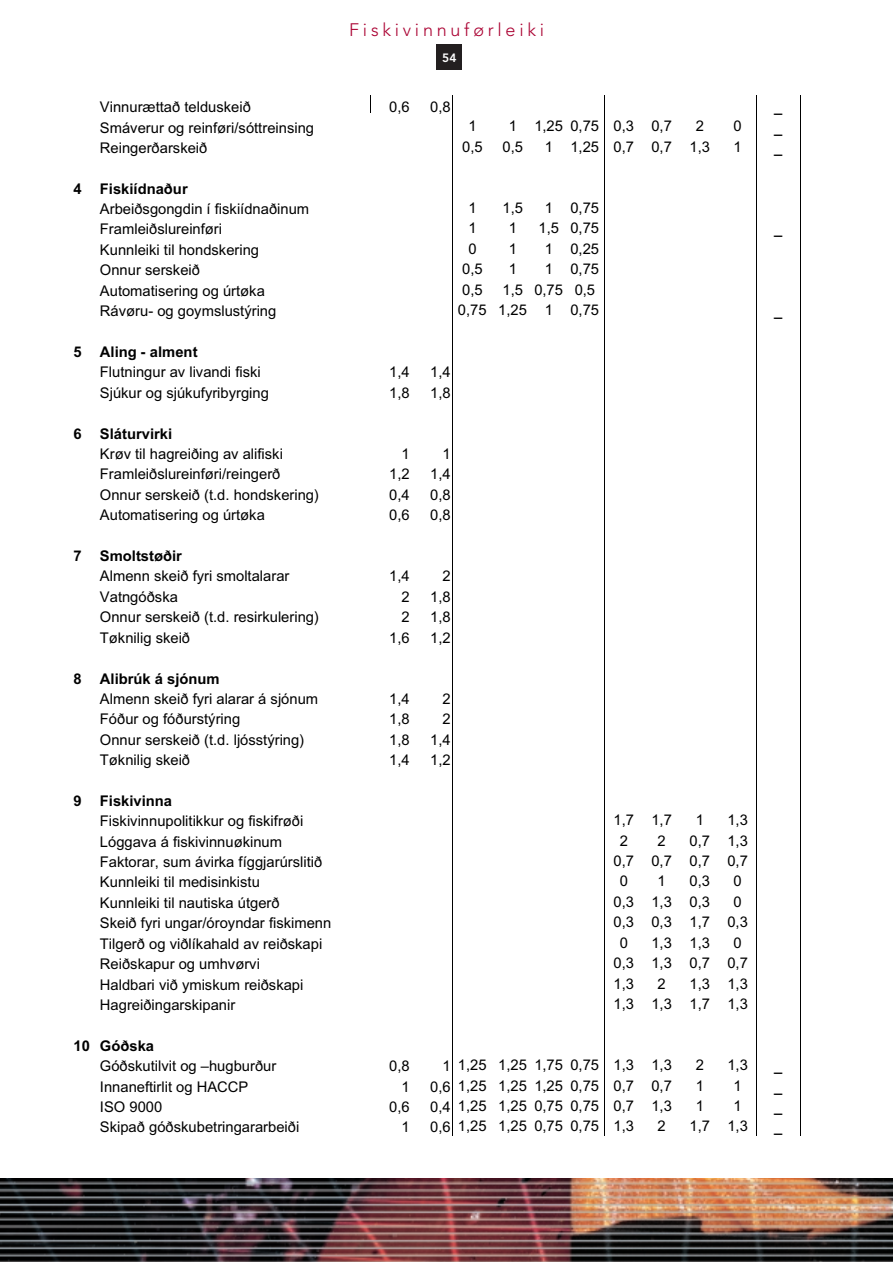
<style>
.page{position:relative;width:893px;height:1262px;background:#fff}
.page>*{position:absolute;margin:0;border:0;box-sizing:border-box;transform-origin:0 0}
.t1{font:18px/21.6px "Helvetica Neue";color:#231f20}
.t2{font:300 18px "Avenir";letter-spacing:.21em;color:#ab0333}
.t3{font:14.7px "Arial";color:#000}
.t4{font:700 14.7px "Arial";color:#000}
.t5{font:800 12px "Avenir";color:#fff}
</style>
<div class="page">
<img style="left:0;top:1178px;width:892px;height:84px">
<div style="left:436px;top:44px;width:26px;height:25px;background:#231f20"></div>
<svg style="left:370px;top:95px;width:1px;height:18px"></svg>
<svg style="left:452px;top:95px;width:1px;height:1040px"></svg>
<svg style="left:604px;top:95px;width:1px;height:1040px"></svg>
<svg style="left:756px;top:95px;width:1px;height:1040px"></svg>
<p class="t2" style="left:349px;top:22px;width:196px">Fiskivinnuførleiki</p>
<p class="t5" style="left:442px;top:52px;width:16px">54</p>
<p class="t3" style="left:100px;top:101px;width:152px">Vinnurættað telduskeið</p>
<p class="t3" style="left:389px;top:101px;width:22px">0,6</p>
<p class="t3" style="left:430px;top:101px;width:22px">0,8</p>
<p class="t3" style="left:100px;top:122px;width:216px">Smáverur og reinføri/sóttreinsing</p>
<p class="t3" style="left:468px;top:121px;width:10px">1</p>
<p class="t3" style="left:508px;top:121px;width:165px">1 1,25 0,75 0,3 0,7</p>
<p class="t3" style="left:695px;top:121px;width:10px">2</p>
<p class="t3" style="left:733px;top:121px;width:10px">0</p>
<p class="t3" style="left:100px;top:142px;width:109px">Reingerðarskeið</p>
<p class="t3" style="left:462px;top:141px;width:22px">0,5</p>
<p class="t3" style="left:502px;top:141px;width:22px">0,5</p>
<p class="t3" style="left:544px;top:141px;width:167px">1 1,25 0,7 0,7 1,3</p>
<p class="t3" style="left:733px;top:141px;width:10px">1</p>
<p class="t4" style="left:74px;top:183px;width:116px">4 Fiskiídnaður</p>
<p class="t3" style="left:100px;top:203px;width:211px">Arbeiðsgongdin í fiskiídnaðinum</p>
<p class="t3" style="left:468px;top:202px;width:10px">1</p>
<p class="t3" style="left:502px;top:202px;width:22px">1,5</p>
<p class="t3" style="left:544px;top:202px;width:56px">1 0,75</p>
<p class="t3" style="left:100px;top:224px;width:124px">Framleiðslureinføri</p>
<p class="t3" style="left:468px;top:223px;width:10px">1</p>
<p class="t3" style="left:508px;top:223px;width:10px">1</p>
<p class="t3" style="left:538px;top:223px;width:62px">1,5 0,75</p>
<p class="t3" style="left:100px;top:244px;width:161px">Kunnleiki til hondskering</p>
<p class="t3" style="left:468px;top:243px;width:10px">0</p>
<p class="t3" style="left:508px;top:243px;width:10px">1</p>
<p class="t3" style="left:544px;top:243px;width:56px">1 0,25</p>
<p class="t3" style="left:100px;top:265px;width:102px">Onnur serskeið</p>
<p class="t3" style="left:462px;top:263px;width:22px">0,5</p>
<p class="t3" style="left:508px;top:263px;width:10px">1</p>
<p class="t3" style="left:544px;top:263px;width:56px">1 0,75</p>
<p class="t3" style="left:100px;top:285px;width:166px">Automatisering og úrtøka</p>
<p class="t3" style="left:462px;top:284px;width:22px">0,5</p>
<p class="t3" style="left:502px;top:284px;width:94px">1,5 0,75 0,5</p>
<p class="t3" style="left:100px;top:306px;width:178px">Rávøru- og goymslustýring</p>
<p class="t3" style="left:458px;top:305px;width:143px">0,75 1,25 1 0,75</p>
<p class="t4" style="left:74px;top:346px;width:125px">5 Aling - alment</p>
<p class="t3" style="left:100px;top:367px;width:162px">Flutningur av livandi fiski</p>
<p class="t3" style="left:389px;top:367px;width:22px">1,4</p>
<p class="t3" style="left:430px;top:367px;width:22px">1,4</p>
<p class="t3" style="left:100px;top:387px;width:170px">Sjúkur og sjúkufyribyrging</p>
<p class="t3" style="left:389px;top:387px;width:22px">1,8</p>
<p class="t3" style="left:430px;top:387px;width:22px">1,8</p>
<p class="t4" style="left:74px;top:428px;width:100px">6 Sláturvirki</p>
<p class="t3" style="left:100px;top:448px;width:184px">Krøv til hagreiðing av alifiski</p>
<p class="t3" style="left:401px;top:448px;width:10px">1</p>
<p class="t3" style="left:442px;top:448px;width:10px">1</p>
<p class="t3" style="left:100px;top:469px;width:182px">Framleiðslureinføri/reingerð</p>
<p class="t3" style="left:389px;top:469px;width:22px">1,2</p>
<p class="t3" style="left:430px;top:469px;width:22px">1,4</p>
<p class="t3" style="left:100px;top:489px;width:221px">Onnur serskeið (t.d. hondskering)</p>
<p class="t3" style="left:389px;top:489px;width:22px">0,4</p>
<p class="t3" style="left:430px;top:489px;width:22px">0,8</p>
<p class="t3" style="left:100px;top:509px;width:166px">Automatisering og úrtøka</p>
<p class="t3" style="left:389px;top:509px;width:22px">0,6</p>
<p class="t3" style="left:430px;top:509px;width:22px">0,8</p>
<p class="t4" style="left:74px;top:550px;width:110px">7 Smoltstøðir</p>
<p class="t3" style="left:100px;top:571px;width:191px">Almenn skeið fyri smoltalarar</p>
<p class="t3" style="left:389px;top:571px;width:22px">1,4</p>
<p class="t3" style="left:442px;top:571px;width:10px">2</p>
<p class="t3" style="left:100px;top:591px;width:79px">Vatngóðska</p>
<p class="t3" style="left:401px;top:591px;width:10px">2</p>
<p class="t3" style="left:430px;top:591px;width:22px">1,8</p>
<p class="t3" style="left:100px;top:612px;width:220px">Onnur serskeið (t.d. resirkulering)</p>
<p class="t3" style="left:401px;top:612px;width:10px">2</p>
<p class="t3" style="left:430px;top:612px;width:22px">1,8</p>
<p class="t3" style="left:100px;top:632px;width:92px">Tøknilig skeið</p>
<p class="t3" style="left:389px;top:632px;width:22px">1,6</p>
<p class="t3" style="left:430px;top:632px;width:22px">1,2</p>
<p class="t4" style="left:74px;top:673px;width:148px">8 Alibrúk á sjónum</p>
<p class="t3" style="left:100px;top:693px;width:220px">Almenn skeið fyri alarar á sjónum</p>
<p class="t3" style="left:389px;top:693px;width:22px">1,4</p>
<p class="t3" style="left:442px;top:693px;width:10px">2</p>
<p class="t3" style="left:100px;top:713px;width:142px">Fóður og fóðurstýring</p>
<p class="t3" style="left:389px;top:713px;width:22px">1,8</p>
<p class="t3" style="left:442px;top:713px;width:10px">2</p>
<p class="t3" style="left:100px;top:734px;width:206px">Onnur serskeið (t.d. ljósstýring)</p>
<p class="t3" style="left:389px;top:734px;width:22px">1,8</p>
<p class="t3" style="left:430px;top:734px;width:22px">1,4</p>
<p class="t3" style="left:100px;top:754px;width:92px">Tøknilig skeið</p>
<p class="t3" style="left:389px;top:754px;width:22px">1,4</p>
<p class="t3" style="left:430px;top:754px;width:22px">1,2</p>
<p class="t4" style="left:74px;top:795px;width:100px">9 Fiskivinna</p>
<p class="t3" style="left:100px;top:815px;width:205px">Fiskivinnupolitikkur og fiskifrøði</p>
<p class="t3" style="left:613px;top:814px;width:60px">1,7 1,7</p>
<p class="t3" style="left:695px;top:814px;width:10px">1</p>
<p class="t3" style="left:727px;top:814px;width:22px">1,3</p>
<p class="t3" style="left:100px;top:836px;width:184px">Lóggava á fiskivinnuøkinum</p>
<p class="t3" style="left:619px;top:835px;width:10px">2</p>
<p class="t3" style="left:657px;top:835px;width:10px">2</p>
<p class="t3" style="left:689px;top:835px;width:60px">0,7 1,3</p>
<p class="t3" style="left:100px;top:856px;width:224px">Faktorar, sum ávirka fíggjarúrslitið</p>
<p class="t3" style="left:613px;top:855px;width:136px">0,7 0,7 0,7 0,7</p>
<p class="t3" style="left:100px;top:877px;width:161px">Kunnleiki til medisinkistu</p>
<p class="t3" style="left:619px;top:875px;width:10px">0</p>
<p class="t3" style="left:657px;top:875px;width:10px">1</p>
<p class="t3" style="left:689px;top:875px;width:22px">0,3</p>
<p class="t3" style="left:733px;top:875px;width:10px">0</p>
<p class="t3" style="left:100px;top:897px;width:181px">Kunnleiki til nautiska útgerð</p>
<p class="t3" style="left:613px;top:896px;width:98px">0,3 1,3 0,3</p>
<p class="t3" style="left:733px;top:896px;width:10px">0</p>
<p class="t3" style="left:100px;top:918px;width:233px">Skeið fyri ungar/óroyndar fiskimenn</p>
<p class="t3" style="left:613px;top:917px;width:136px">0,3 0,3 1,7 0,3</p>
<p class="t3" style="left:100px;top:938px;width:224px">Tilgerð og viðlíkahald av reiðskapi</p>
<p class="t3" style="left:619px;top:937px;width:10px">0</p>
<p class="t3" style="left:651px;top:937px;width:60px">1,3 1,3</p>
<p class="t3" style="left:733px;top:937px;width:10px">0</p>
<p class="t3" style="left:100px;top:958px;width:161px">Reiðskapur og umhvørvi</p>
<p class="t3" style="left:613px;top:957px;width:136px">0,3 1,3 0,7 0,7</p>
<p class="t3" style="left:100px;top:979px;width:205px">Haldbari við ymiskum reiðskapi</p>
<p class="t3" style="left:613px;top:978px;width:22px">1,3</p>
<p class="t3" style="left:657px;top:978px;width:10px">2</p>
<p class="t3" style="left:689px;top:978px;width:60px">1,3 1,3</p>
<p class="t3" style="left:100px;top:999px;width:137px">Hagreiðingarskipanir</p>
<p class="t3" style="left:613px;top:998px;width:136px">1,3 1,3 1,7 1,3</p>
<p class="t4" style="left:74px;top:1040px;width:82px">10 Góðska</p>
<p class="t3" style="left:100px;top:1060px;width:178px">Góðskutilvit og –hugburður</p>
<p class="t3" style="left:389px;top:1060px;width:22px">0,8</p>
<p class="t3" style="left:442px;top:1059px;width:231px">1 1,25 1,25 1,75 0,75 1,3 1,3</p>
<p class="t3" style="left:695px;top:1059px;width:10px">2</p>
<p class="t3" style="left:727px;top:1059px;width:22px">1,3</p>
<p class="t1" style="left:689px;top:860px;width:12px">1</p>
<p class="t1" style="left:689px;top:903px;width:41px;text-indent:-108px">Framleiðslureinføri<br>1,5</p>
<p class="t1" style="left:743px;top:947px;width:10px">_</p>
<p class="t1" style="left:580px;top:990px;width:101px">hondskering</p>
<p class="t1" style="left:419px;top:1076px;width:124px">Onnur serskeið</p>
<p class="t3" style="left:100px;top:1081px;width:150px">Innaneftirlit og HACCP</p>
<p class="t3" style="left:401px;top:1081px;width:10px">1</p>
<p class="t3" style="left:430px;top:1080px;width:243px">0,6 1,25 1,25 1,25 0,75 0,7 0,7</p>
<p class="t3" style="left:695px;top:1080px;width:10px">1</p>
<p class="t3" style="left:733px;top:1080px;width:10px">1</p>
<p class="t3" style="left:100px;top:1101px;width:64px">ISO 9000</p>
<p class="t3" style="left:389px;top:1101px;width:22px">0,6</p>
<p class="t3" style="left:430px;top:1100px;width:243px">0,4 1,25 1,25 0,75 0,75 0,7 1,3</p>
<p class="t3" style="left:695px;top:1100px;width:10px">1</p>
<p class="t3" style="left:733px;top:1100px;width:10px">1</p>
<p class="t3" style="left:100px;top:1121px;width:201px">Skipað góðskubetringararbeiði</p>
<p class="t3" style="left:401px;top:1121px;width:10px">1</p>
<p class="t3" style="left:430px;top:1120px;width:205px">0,6 1,25 1,25 0,75 0,75 1,3</p>
<p class="t3" style="left:657px;top:1120px;width:10px">2</p>
<p class="t3" style="left:689px;top:1120px;width:60px">1,7 1,3</p>
<p class="t4" style="left:774px;top:101px;width:10px">_</p>
<p class="t4" style="left:774px;top:122px;width:10px">_</p>
<p class="t4" style="left:774px;top:142px;width:10px">_</p>
<p class="t4" style="left:774px;top:224px;width:10px">_</p>
<p class="t4" style="left:774px;top:306px;width:10px">_</p>
<p class="t4" style="left:774px;top:1060px;width:10px">_</p>
<p class="t4" style="left:774px;top:1081px;width:10px">_</p>
<p class="t4" style="left:774px;top:1101px;width:10px">_</p>
<p class="t4" style="left:774px;top:1121px;width:10px">_</p>
</div>
